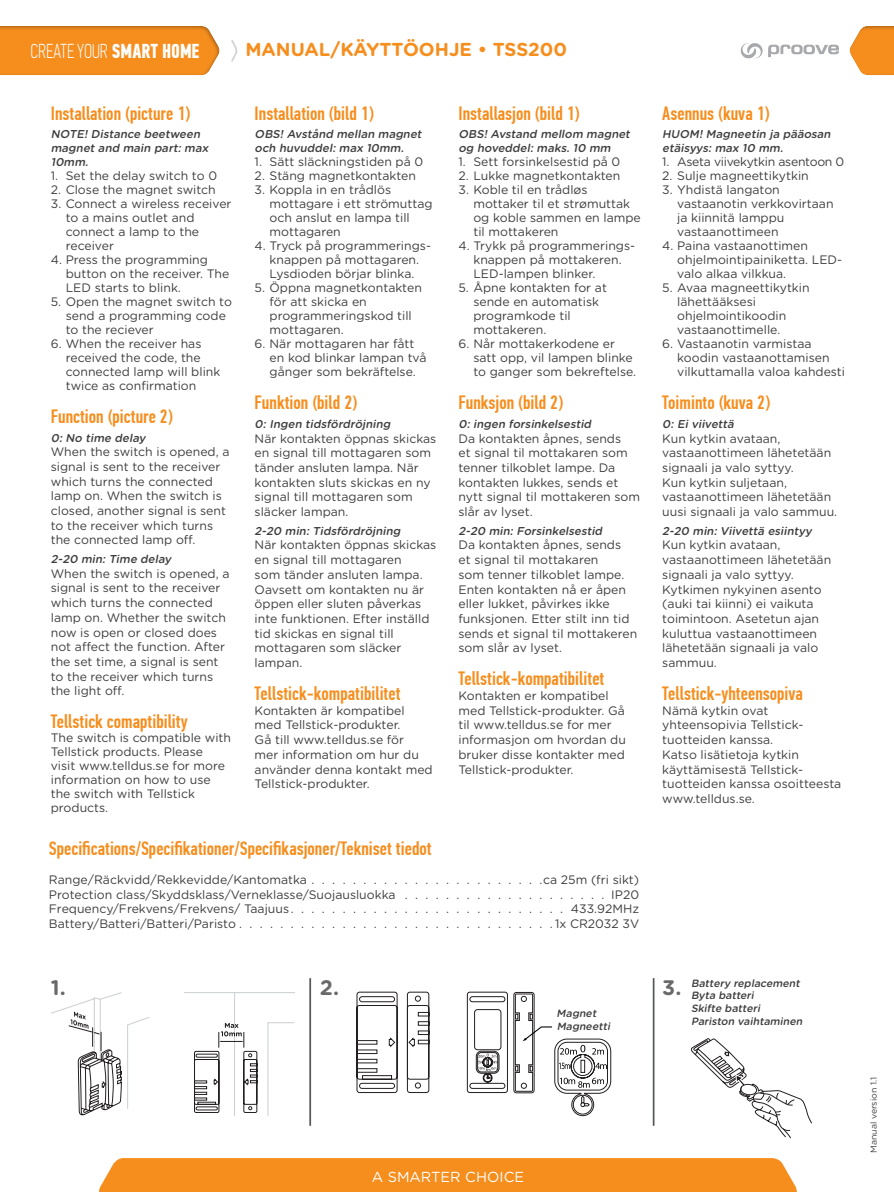
<style>
.page{position:relative;width:894px;height:1192px;background:#fff}
.page>*{position:absolute;margin:0;border:0;box-sizing:border-box;transform-origin:0 0}
.t1{font:700 21px "Gotham Rounded";color:#69696c}
.t2{font:100 20.12px "PF Din Text Comp Pro";letter-spacing:-.005em;color:#fff}
.t3{font:500 19.25px "PF Din Text Comp Pro";color:#f68e1e}
.t4{font:700 18.72px "Gotham Rounded";color:#f68e1e}
.t5{font:14.53px "Gotham Rounded";color:#fff}
.t6{font:12.25px/14.7px "Gotham Rounded";color:#3e3e3f}
.t7{font:12.25px "Gotham Rounded";letter-spacing:-.025em;color:#3e3e3f}
.t8{font:italic 500 11.38px/13.7px "Gotham Rounded";color:#3e3e3f}
.t9{font:italic 500 10.5px/12.6px "Gotham Rounded";color:#3e3e3f}
.t10{font:8.75px "Gotham Rounded";color:#3e3e3f}
.s1{font-weight:700}
.s2{font-weight:700;font-style:normal;font-size:21px;color:#69696c}
</style>
<div class="page">
<svg style="left:768px;top:45px;width:70px;height:12px"></svg>
<svg style="left:740px;top:43px;width:22px;height:16px"></svg>
<div style="left:847px;top:24px;width:46px;height:52px;background:#231f20;opacity:.4"></div>
<div style="left:0;top:24px;width:221px;height:52px;background:#231f20;opacity:.4"></div>
<div style="left:99px;top:1158px;width:698px;height:34px;background:#f68e1e"></div>
<svg style="left:231px;top:40px;width:6px;height:22px"></svg>
<svg style="left:184px;top:992px;width:111px;height:124px"></svg>
<svg style="left:51px;top:992px;width:99px;height:124px"></svg>
<svg style="left:690px;top:1038px;width:122px;height:101px"></svg>
<svg style="left:356px;top:991px;width:255px;height:125px"></svg>
<hr style="left:309px;top:978px;width:2px;height:147px;background:#57585a">
<hr style="left:652px;top:978px;width:2px;height:147px;background:#57585a">
<h2 class="t2" style="left:30px;top:40px;width:170px">CREATE YOUR <span class="s1">SMART HOME</span></h2>
<h3 class="t4" style="left:245px;top:36px;width:323px">MANUAL/KÄYTTÖOHJE • TSS200</h3>
<h3 class="t3" style="left:51px;top:102px;width:141px">Installation (picture 1)</h3>
<p class="t8" style="left:51px;top:127px;width:162px">NOTE! Distance beetween magnet and main part: max<br>10mm.</p>
<p class="t6" style="left:51px;top:167px;width:168px">1. Set the delay switch to 0</p>
<p class="t6" style="left:51px;top:181px;width:166px">2. Close the magnet switch</p>
<p class="t6" style="left:66px;top:196px;width:167px;line-height:14px;text-indent:-15px">3. Connect a wireless receiver to a mains outlet and connect a lamp to the receiver</p>
<p class="t6" style="left:66px;top:252px;width:165px;line-height:14px;text-indent:-15px">4. Press the programming button on the receiver. The<br>LED starts to blink.</p>
<p class="t6" style="left:66px;top:294px;width:168px;line-height:14px;text-indent:-15px">5. Open the magnet switch to send a programming code to the reciever</p>
<p class="t6" style="left:66px;top:336px;width:156px;line-height:14px;text-indent:-15px">6. When the receiver has received the code, the connected lamp will blink twice as confirmation</p>
<h3 class="t3" style="left:51px;top:405px;width:123px">Function (picture 2)</h3>
<p class="t8" style="left:51px;top:430px;width:99px">0: No time delay</p>
<p class="t6" style="left:51px;top:444px;width:180px">When the switch is opened, a signal is sent to the receiver which turns the connected lamp on. When the switch is closed, another signal is sent to the receiver which turns the connected lamp off.</p>
<p class="t8" style="left:51px;top:552px;width:125px">2-20 min: Time delay</p>
<p class="t6" style="left:51px;top:565px;width:180px">When the switch is opened, a signal is sent to the receiver which turns the connected lamp on. Whether the switch now is open or closed does not affect the function. After the set time, a signal is sent to the receiver which turns the light off.</p>
<h3 class="t3" style="left:51px;top:710px;width:138px">Tellstick comaptibility</h3>
<p class="t6" style="left:51px;top:730px;width:182px;line-height:14px">The switch is compatible with<br>Tellstick products. Please<br>visit www.telldus.se for more information on how to use the switch with Tellstick products.</p>
<h3 class="t3" style="left:254px;top:102px;width:120px">Installation (bild 1)</h3>
<p class="t8" style="left:254px;top:127px;width:171px">OBS! Avstånd mellan magnet och huvuddel: max 10mm.</p>
<p class="t6" style="left:254px;top:154px;width:170px">1. Sätt släckningstiden på 0</p>
<p class="t6" style="left:254px;top:168px;width:163px">2. Stäng magnetkontakten</p>
<p class="t6" style="left:269px;top:182px;width:164px;line-height:14px;text-indent:-15px">3. Koppla in en trådlös mottagare i ett strömuttag och anslut en lampa till mottagaren</p>
<p class="t6" style="left:254px;top:238px;width:178px;line-height:14px;text-align:center">4. Tryck på programmerings&shy;knappen på mottagaren.<br>Lysdioden börjar blinka.</p>
<p class="t6" style="left:269px;top:280px;width:154px;line-height:14px;text-indent:-15px">5. Öppna magnetkontakten för att skicka en programmeringskod till mottagaren.</p>
<p class="t6" style="left:269px;top:336px;width:158px;line-height:14px;text-indent:-15px">6. När mottagaren har fått en kod blinkar lampan två gånger som bekräftelse.</p>
<h3 class="t3" style="left:254px;top:391px;width:104px">Funktion (bild 2)</h3>
<p class="t8" style="left:254px;top:416px;width:140px">0: Ingen tidsfördröjning</p>
<p class="t6" style="left:254px;top:430px;width:183px">När kontakten öppnas skickas en signal till mottagaren som tänder ansluten lampa. När kontakten sluts skickas en ny signal till mottagaren som släcker lampan.</p>
<p class="t8" style="left:254px;top:523px;width:150px">2-20 min: Tidsfördröjning</p>
<p class="t6" style="left:254px;top:537px;width:183px">När kontakten öppnas skickas en signal till mottagaren<br>som tänder ansluten lampa.<br>Oavsett om kontakten nu är öppen eller sluten påverkas inte funktionen. Efter inställd tid skickas en signal till mottagaren som släcker lampan.</p>
<h3 class="t3" style="left:254px;top:682px;width:147px">Tellstick-kompatibilitet</h3>
<p class="t6" style="left:254px;top:702px;width:179px">Kontakten är kompatibel med Tellstick-produkter.<br>Gå till www.telldus.se för<br>mer information om hur du använder denna kontakt med<br>Tellstick-produkter.</p>
<h3 class="t3" style="left:458px;top:102px;width:122px">Installasjon (bild 1)</h3>
<p class="t8" style="left:458px;top:127px;width:176px">OBS! Avstand mellom magnet og hoveddel: maks. 10 mm</p>
<p class="t6" style="left:458px;top:154px;width:163px">1. Sett forsinkelsestid på 0</p>
<p class="t6" style="left:458px;top:168px;width:163px">2. Lukke magnetkontakten</p>
<p class="t6" style="left:473px;top:182px;width:169px;line-height:14px;text-indent:-15px">3. Koble til en trådløs mottaker til et strømuttak og koble sammen en lampe til mottakeren</p>
<p class="t6" style="left:473px;top:238px;width:163px;line-height:14px;text-indent:-15px">4. Trykk på programmerings&shy;knappen på mottakeren.<br>LED-lampen blinker.</p>
<p class="t6" style="left:473px;top:280px;width:135px;line-height:14px;text-indent:-15px">5. Åpne kontakten for at sende en automatisk programkode til mottakeren.</p>
<p class="t6" style="left:473px;top:336px;width:164px;line-height:14px;text-indent:-15px">6. Når mottakerkodene er satt opp, vil lampen blinke to ganger som bekreftelse.</p>
<h3 class="t3" style="left:458px;top:391px;width:106px">Funksjon (bild 2)</h3>
<p class="t8" style="left:458px;top:416px;width:137px">0: ingen forsinkelsestid</p>
<p class="t6" style="left:458px;top:430px;width:183px">Da kontakten åpnes, sends<br>et signal til mottakaren som tenner tilkoblet lampe. Da kontakten lukkes, sends et nytt signal til mottakeren som slår av lyset.</p>
<p class="t8" style="left:458px;top:523px;width:148px">2-20 min: Forsinkelsestid</p>
<p class="t6" style="left:458px;top:537px;width:180px">Da kontakten åpnes, sends<br>et signal til mottakaren<br>som tenner tilkoblet lampe.<br>Enten kontakten nå er åpen eller lukket, påvirkes ikke funksjonen. Etter stilt inn tid sends et signal til mottakeren som slår av lyset.</p>
<h3 class="t3" style="left:458px;top:667px;width:147px">Tellstick-kompatibilitet</h3>
<p class="t6" style="left:458px;top:688px;width:169px">Kontakten er kompatibel med Tellstick-produkter. Gå til www.telldus.se for mer informasjon om hvordan du bruker disse kontakter med<br>Tellstick-produkter.</p>
<h3 class="t3" style="left:49px;top:837px;width:384px">Specifications/Specifikationer/Specifikasjoner/Tekniset tiedot</h3>
<p class="t6" style="left:49px;top:871px;width:263px">Range/Räckvidd/Rekkevidde/Kantomatka .......................</p>
<p class="t6" style="left:543px;top:871px;width:98px">ca 25m (fri sikt)</p>
<p class="t6" style="left:49px;top:886px;width:353px">Protection class/Skyddsklass/Verneklasse/Suojausluokka ....................</p>
<p class="t6" style="left:49px;top:886px;width:591px;text-align:justify;text-indent:562px">IP20<br>Frequency/Frekvens/Frekvens/ Taajuus . . . . . . . . . . . . . . . . . . . . . . . . . . . 433.92MHz Battery/Batteri/Batteri/Paristo . . . . . . . . . . . . . . . . . . . . . . . . . . . . . . 1x CR2032 3V</p>
<h3 class="t3" style="left:662px;top:102px;width:109px">Asennus (kuva 1)</h3>
<p class="t8" style="left:662px;top:127px;width:172px">HUOM! Magneetin ja pääosan etäisyys: max 10 mm.</p>
<p class="t7" style="left:662px;top:153px;width:183px">1. Aseta viivekytkin asentoon 0</p>
<p class="t6" style="left:662px;top:168px;width:148px">2. Sulje magneettikytkin</p>
<p class="t6" style="left:677px;top:182px;width:158px;line-height:14px;text-indent:-15px">3. Yhdistä langaton vastaanotin verkkovirtaan ja kiinnitä lamppu vastaanottimeen</p>
<p class="t6" style="left:677px;top:238px;width:166px;line-height:14px;text-indent:-15px">4. Paina vastaanottimen ohjelmointipainiketta. LED&shy;valo alkaa vilkkua.</p>
<p class="t6" style="left:677px;top:280px;width:134px;line-height:14px;text-indent:-15px">5. Avaa magneettikytkin lähettääksesi ohjelmointikoodin vastaanottimelle.</p>
<p class="t6" style="left:677px;top:336px;width:169px;line-height:14px;text-indent:-15px">6. Vastaanotin varmistaa koodin vastaanottamisen vilkuttamalla valoa kahdesti</p>
<h3 class="t3" style="left:662px;top:391px;width:109px">Toiminto (kuva 2)</h3>
<p class="t8" style="left:662px;top:416px;width:76px">0: Ei viivettä</p>
<p class="t6" style="left:662px;top:430px;width:176px">Kun kytkin avataan, vastaanottimeen lähetetään signaali ja valo syttyy.<br>Kun kytkin suljetaan, vastaanottimeen lähetetään uusi signaali ja valo sammuu.</p>
<p class="t8" style="left:662px;top:523px;width:154px">2-20 min: Viivettä esiintyy</p>
<p class="t6" style="left:662px;top:537px;width:170px">Kun kytkin avataan, vastaanottimeen lähetetään signaali ja valo syttyy.<br>Kytkimen nykyinen asento (auki tai kiinni) ei vaikuta toimintoon. Asetetun ajan kuluttua vastaanottimeen lähetetään signaali ja valo sammuu.</p>
<h3 class="t3" style="left:662px;top:682px;width:142px">Tellstick-yhteensopiva</h3>
<p class="t6" style="left:662px;top:702px;width:180px">Nämä kytkin ovat yhteensopivia Tellstick&shy;tuotteiden kanssa.<br>Katso lisätietoja kytkin käyttämisestä Tellstick&shy;tuotteiden kanssa osoitteesta www.telldus.se.</p>
<h1 class="t1" style="left:51px;top:972px;width:16px">1.</h1>
<h1 class="t1" style="left:320px;top:972px;width:21px">2.</h1>
<p class="t9" style="left:691px;top:976px;width:115px;text-indent:-29px"><span class="s2">3 .</span> Battery replacement<br>Byta batteri<br>Skifte batteri<br>Pariston vaihtaminen</p>
<p class="t9" style="left:556px;top:1006px;width:57px">Magnet<br>Magneetti</p>
<p class="t5" style="left:371px;top:1166px;width:154px">A SMARTER CHOICE</p>
<p class="t10" style="left:867px;top:1152px;width:77px;rotate:-90deg">Manual version 1.1</p>
</div>
